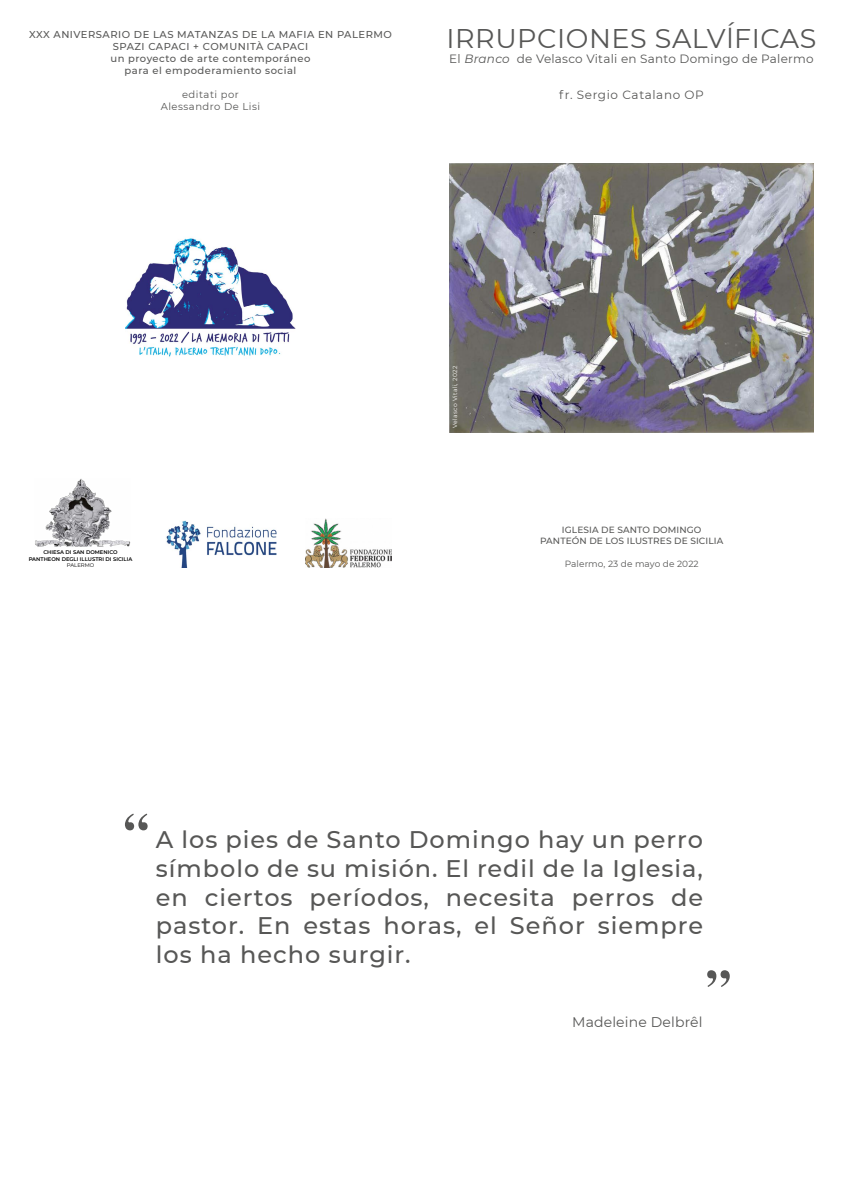
<style>
.page{position:relative;width:842px;height:1191px;background:#fff}
.page>*{position:absolute;margin:0;border:0;box-sizing:border-box;transform-origin:0 0}
.t1{font:700 50px "Times";color:#575756}
.t2{font:27px "Montserrat";letter-spacing:.02em;color:#575756}
.t3{font:500 24px/28.8px "Montserrat";letter-spacing:.04em;color:#575756;text-align:justify}
.t4{font:14px "Montserrat";letter-spacing:.01em;color:#575756}
.t5{font:12px "Montserrat";letter-spacing:.02em;color:#575756}
.t6{font:12px "Montserrat";letter-spacing:.05em;color:#575756}
.t7{font:500 10px/12px "Montserrat";letter-spacing:.05em;color:#575756;text-align:center}
.t8{font:10px/12px "Montserrat";letter-spacing:.05em;color:#575756;text-align:center}
.t9{font:500 9px/10.8px "Montserrat";letter-spacing:.01em;color:#575756;text-align:center}
.t10{font:9px "Montserrat";letter-spacing:.01em;color:#575756}
.t11{font:6px "Montserrat";letter-spacing:.05em;color:#fff}
.t12{font:600 5.3px/6.3px "Montserrat";color:#000;text-align:center}
.t13{font:5.3px "Montserrat";color:#000}
.s1{font-style:italic}
</style>
<div class="page">
<img style="left:125px;top:238px;width:171px;height:119px">
<img style="left:449px;top:164px;width:365px;height:268px">
<img style="left:166px;top:520px;width:110px;height:47px">
<img style="left:35px;top:479px;width:96px;height:68px">
<img style="left:305px;top:519px;width:87px;height:48px">
<p class="t7" style="left:29px;top:28px;width:364px">XXX ANIVERSARIO DE LAS MATANZAS DE LA MAFIA EN PALERMO SPAZI CAPACI + COMUNITÀ CAPACI<br>un proyecto de arte contemporáneo<br>para el empoderamiento social</p>
<p class="t8" style="left:161px;top:88px;width:101px">editati por<br>Alessandro De Lisi</p>
<p class="t2" style="left:446px;top:20px;width:371px">IRRUPCIONES SALVĺFICAS</p>
<p class="t5" style="left:449px;top:50px;width:366px">El <span class="s1">Branco</span> de Velasco Vitali en Santo Domingo de Palermo</p>
<p class="t6" style="left:559px;top:86px;width:146px">fr. Sergio Catalano OP</p>
<p class="t12" style="left:29px;top:549px;width:105px">CHIESA DI SAN DOMENICO<br>PANTHEON DEGLI ILLUSTRI DI SICILIA</p>
<p class="t13" style="left:67px;top:561px;width:29px">PALERMO</p>
<p class="t11" style="left:451px;top:428px;width:63px;rotate:-90deg">Velasco Vitali, 2022</p>
<p class="t9" style="left:540px;top:524px;width:185px">IGLESIA DE SANTO DOMINGO<br>PANTEÓN DE LOS ILUSTRES DE SICILIA</p>
<p class="t10" style="left:565px;top:558px;width:135px">Palermo, 23 de mayo de 2022</p>
<h1 class="t1" style="left:123px;top:783px;width:26px">“</h1>
<p class="t3" style="left:156px;top:824px;width:549px">A los pies de Santo Domingo hay un perro símbolo de su misión. El redil de la Iglesia, en ciertos períodos, necesita perros de pastor. En estas horas, el Señor siempre los ha hecho surgir.</p>
<h1 class="t1" style="left:706px;top:940px;width:26px">”</h1>
<p class="t4" style="left:572px;top:1012px;width:132px">Madeleine Delbrêl</p>
</div>
